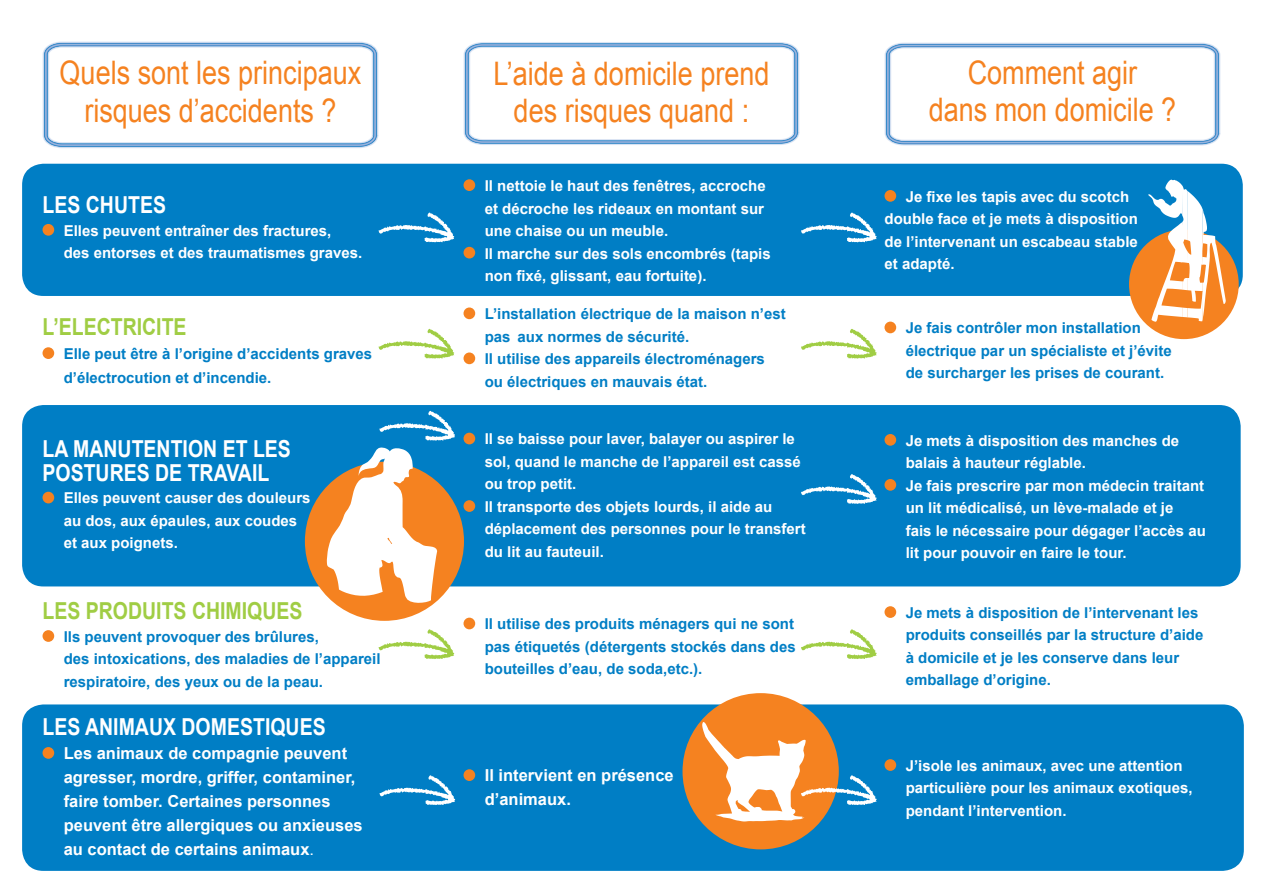
<style>
.page{position:relative;width:1263px;height:893px;background:#fff}
.page>*{position:absolute;margin:0;border:0;box-sizing:border-box;transform-origin:0 0}
.t1{font:32.4px/37.5px "Arial";color:#f58220;text-align:center;scale:.83 1}
.t2{font:700 23.4px/24px "Arial";color:#fff;scale:.83 1}
.t3{font:700 23.4px "Arial";color:#a0cd44;scale:.83 1}
.t4{font:700 16.5px/24px "Arial";color:#fff}
.t5{font:700 15px/22.5px "Arial";color:#fff}
.t6{font:700 15px/22.5px "Arial";color:#007ec5}
.s1{font-weight:400}
</style>
<div class="page">
<div style="left:22px;top:405px;width:1219px;height:181px;background:#007ec5;border-radius:21px"></div>
<div style="left:22px;top:164px;width:1221px;height:132px;background:#007ec5;border-radius:21px"></div>
<svg style="left:884px;top:43px;width:336px;height:103px"></svg>
<div style="left:305px;top:462px;width:159px;height:159px;background:#f58220;border-radius:50%"></div>
<svg style="left:327px;top:447px;width:110px;height:156px"></svg>
<svg style="left:463px;top:42px;width:336px;height:103px"></svg>
<svg style="left:43px;top:41px;width:335px;height:107px"></svg>
<div style="left:1129px;top:229px;width:110px;height:110px;background:#f58220;border-radius:50%"></div>
<svg style="left:1148px;top:180px;width:78px;height:142px"></svg>
<div style="left:463px;top:179px;width:12px;height:12px;background:#f58220;border-radius:50%"></div>
<div style="left:463px;top:247px;width:12px;height:11px;background:#f58220;border-radius:50%"></div>
<div style="left:463px;top:307px;width:12px;height:12px;background:#f58220;border-radius:50%"></div>
<div style="left:463px;top:352px;width:12px;height:12px;background:#f58220;border-radius:50%"></div>
<div style="left:463px;top:433px;width:12px;height:11px;background:#f58220;border-radius:50%"></div>
<div style="left:463px;top:500px;width:12px;height:12px;background:#f58220;border-radius:50%"></div>
<div style="left:43px;top:630px;width:11px;height:12px;background:#f58220;border-radius:50%"></div>
<div style="left:43px;top:492px;width:11px;height:11px;background:#f58220;border-radius:50%"></div>
<div style="left:43px;top:347px;width:11px;height:12px;background:#f58220;border-radius:50%"></div>
<div style="left:22px;top:704px;width:1222px;height:167px;background:#007ec5;border-radius:21px"></div>
<div style="left:43px;top:224px;width:11px;height:12px;background:#f58220;border-radius:50%"></div>
<div style="left:884px;top:190px;width:12px;height:12px;background:#f58220;border-radius:50%"></div>
<div style="left:43px;top:747px;width:11px;height:12px;background:#f58220;border-radius:50%"></div>
<div style="left:682px;top:693px;width:157px;height:156px;background:#f58220;border-radius:50%"></div>
<div style="left:884px;top:322px;width:12px;height:11px;background:#f58220;border-radius:50%"></div>
<div style="left:463px;top:618px;width:12px;height:11px;background:#f58220;border-radius:50%"></div>
<svg style="left:379px;top:213px;width:75px;height:29px"></svg>
<svg style="left:801px;top:213px;width:76px;height:29px"></svg>
<div style="left:463px;top:769px;width:12px;height:12px;background:#f58220;border-radius:50%"></div>
<div style="left:884px;top:434px;width:12px;height:12px;background:#f58220;border-radius:50%"></div>
<div style="left:884px;top:479px;width:12px;height:12px;background:#f58220;border-radius:50%"></div>
<div style="left:884px;top:606px;width:12px;height:12px;background:#f58220;border-radius:50%"></div>
<div style="left:884px;top:759px;width:12px;height:12px;background:#f58220;border-radius:50%"></div>
<svg style="left:801px;top:474px;width:76px;height:30px"></svg>
<svg style="left:379px;top:411px;width:76px;height:30px"></svg>
<svg style="left:702px;top:722px;width:175px;height:99px"></svg>
<svg style="left:379px;top:775px;width:76px;height:30px"></svg>
<svg style="left:379px;top:329px;width:75px;height:30px"></svg>
<svg style="left:801px;top:329px;width:76px;height:30px"></svg>
<svg style="left:379px;top:629px;width:75px;height:30px"></svg>
<svg style="left:801px;top:629px;width:76px;height:30px"></svg>
<h1 class="t1" style="left:60px;top:54px;width:365px">Quels sont les principaux risques d’accidents ?</h1>
<h1 class="t1" style="left:493px;top:55px;width:334px">L’aide à domicile prend des risques quand :</h1>
<h1 class="t1" style="left:929px;top:54px;width:300px">Comment agir<br>dans mon domicile ?</h1>
<h2 class="t2" style="left:43px;top:194px;width:150px">LES CHUTES</h2>
<p class="t5" style="left:64px;top:220px;width:300px">Elles peuvent entraîner des fractures,<br>des entorses et des traumatismes graves.</p>
<h2 class="t3" style="left:43px;top:311px;width:175px">L’ELECTRICITE</h2>
<p class="t6" style="left:64px;top:342px;width:310px;line-height:24px">Elle peut être à l’origine d’accidents graves d’électrocution et d’incendie.</p>
<h2 class="t2" style="left:43px;top:437px;width:301px">LA MANUTENTION ET LES<br>POSTURES DE TRAVAIL</h2>
<p class="t5" style="left:64px;top:487px;width:248px">Elles peuvent causer des douleurs au dos, aux épaules, aux coudes et aux poignets.</p>
<h2 class="t3" style="left:43px;top:596px;width:315px">LES PRODUITS CHIMIQUES</h2>
<p class="t6" style="left:64px;top:626px;width:318px">Ils peuvent provoquer des brûlures,<br>des intoxications, des maladies de l’appareil respiratoire, des yeux ou de la peau.</p>
<h2 class="t2" style="left:43px;top:715px;width:343px">LES ANIMAUX DOMESTIQUES</h2>
<p class="t4" style="left:64px;top:741px;width:300px">Les animaux de compagnie peuvent agresser, mordre, griffer, contaminer, faire tomber. Certaines personnes peuvent être allergiques ou anxieuses au contact de certains animaux<span class="s1">.</span></p>
<p class="t5" style="left:485px;top:175px;width:287px">Il nettoie le haut des fenêtres, accroche et décroche les rideaux en montant sur une chaise ou un meuble.<br>Il marche sur des sols encombrés (tapis non fixé, glissant, eau fortuite).</p>
<p class="t6" style="left:485px;top:303px;width:302px">L’installation électrique de la maison n’est pas aux normes de sécurité.<br>Il utilise des appareils électroménagers ou électriques en mauvais état.</p>
<p class="t5" style="left:485px;top:428px;width:322px">Il se baisse pour laver, balayer ou aspirer le sol, quand le manche de l’appareil est cassé ou trop petit.<br>Il transporte des objets lourds, il aide au déplacement des personnes pour le transfert du lit au fauteuil.</p>
<p class="t6" style="left:485px;top:613px;width:312px;text-align:justify">Il utilise des produits ménagers qui ne sont pas étiquetés (détergents stockés dans des bouteilles d’eau, de soda,etc.).</p>
<p class="t4" style="left:485px;top:764px;width:190px">Il intervient en présence d’animaux.</p>
<p class="t5" style="left:884px;top:186px;width:255px;text-indent:21px">Je fixe les tapis avec du scotch double face et je mets à disposition de l’intervenant un escabeau stable et adapté.</p>
<p class="t6" style="left:906px;top:317px;width:267px">Je fais contrôler mon installation électrique par un spécialiste et j’évite de surcharger les prises de courant.</p>
<p class="t5" style="left:906px;top:430px;width:302px">Je mets à disposition des manches de balais à hauteur réglable.<br>Je fais prescrire par mon médecin traitant un lit médicalisé, un lève-malade et je<br>fais le nécessaire pour dégager l’accès au lit pour pouvoir en faire le tour.</p>
<p class="t6" style="left:906px;top:602px;width:299px">Je mets à disposition de l’intervenant les produits conseillés par la structure d’aide à domicile et je les conserve dans leur emballage d’origine.</p>
<p class="t5" style="left:906px;top:755px;width:288px">J’isole les animaux, avec une attention particulière pour les animaux exotiques, pendant l’intervention.</p>
</div>
